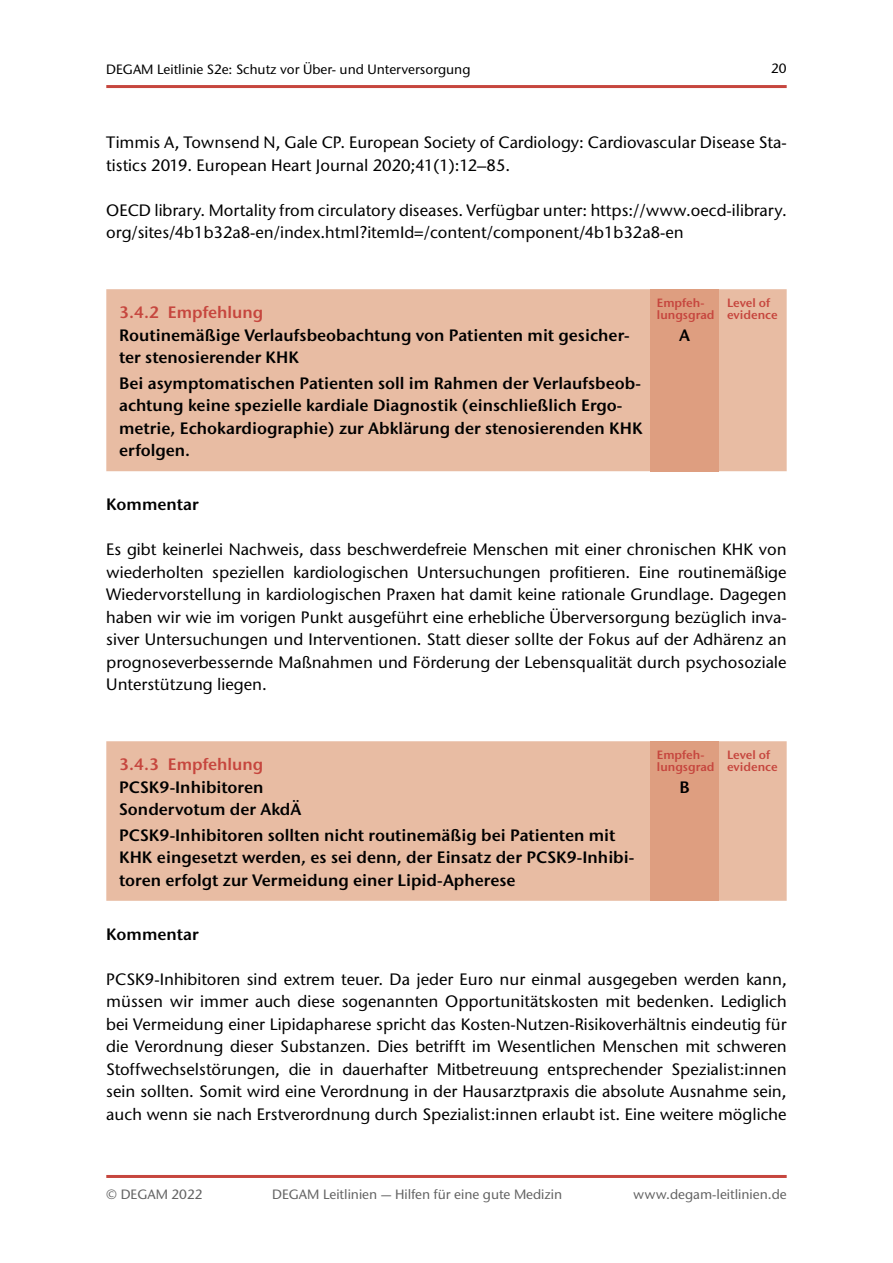
<style>
.page{position:relative;width:893px;height:1263px;background:#fff}
.page>*{position:absolute;margin:0;border:0;box-sizing:border-box;transform-origin:0 0}
.t1{font:500 16.5px/22.5px "Stone Sans ITC Std";color:#000}
.t2{font:600 16.5px/22.5px "Stone Sans ITC Pro";color:#000}
.t3{font:600 16.5px "Stone Sans ITC Pro";color:#c6463e}
.t4{font:500 13.5px "Stone Sans ITC Std";color:#636363}
.t5{font:500 13.5px "Stone Sans ITC Std";color:#000}
.t6{font:600 12px/12px "Stone Sans ITC Pro";color:#c6463e}
</style>
<div class="page">
<hr style="left:106px;top:85px;width:681px;height:3px;background:#c6463e">
<hr style="left:106px;top:1175px;width:681px;height:3px;background:#c6463e">
<div style="left:106px;top:289px;width:681px;height:182px;background:#e8bca3"></div>
<div style="left:651px;top:289px;width:68px;height:182px;background:#de9e80"></div>
<div style="left:106px;top:741px;width:681px;height:160px;background:#e8bca3"></div>
<div style="left:651px;top:741px;width:68px;height:160px;background:#de9e80"></div>
<p class="t5" style="left:106px;top:61px;width:366px">DEGAM Leitlinie S2e: Schutz vor Über- und Unterversorgung</p>
<p class="t5" style="left:771px;top:60px;width:17px">20</p>
<p class="t1" style="left:106px;top:131px;width:682px">Timmis A, Townsend N, Gale CP. European Society of Cardiology: Cardiovascular Disease Sta&shy;tistics 2019. European Heart Journal 2020;41(1):12–85.</p>
<p class="t1" style="left:106px;top:199px;width:682px">OECD library. Mortality from circulatory diseases. Verfügbar unter: https://www.oecd-ilibrary. org/sites/4b1b32a8-en/index.html?itemId=/content/component/4b1b32a8-en</p>
<p class="t3" style="left:119px;top:302px;width:146px">3.4.2 Empfehlung</p>
<p class="t2" style="left:119px;top:324px;width:512px">Routinemäßige Verlaufsbeobachtung von Patienten mit gesicher&shy;ter stenosierender KHK</p>
<p class="t2" style="left:119px;top:372px;width:525px">Bei asymptomatischen Patienten soll im Rahmen der Verlaufsbeob&shy;achtung keine spezielle kardiale Diagnostik (einschließlich Ergo&shy;metrie, Echokardiographie) zur Abklärung der stenosierenden KHK erfolgen.</p>
<p class="t6" style="left:657px;top:296px;width:59px">Empfeh&shy;lungsgrad</p>
<p class="t2" style="left:679px;top:324px;width:12px">A</p>
<p class="t6" style="left:727px;top:296px;width:52px">Level of evidence</p>
<p class="t2" style="left:106px;top:493px;width:94px">Kommentar</p>
<p class="t1" style="left:106px;top:538px;width:682px;text-align:justify">Es gibt keinerlei Nachweis, dass beschwerdefreie Menschen mit einer chronischen KHK von wiederholten speziellen kardiologischen Untersuchungen profitieren. Eine routinemäßige Wiedervorstellung in kardiologischen Praxen hat damit keine rationale Grundlage. Dagegen haben wir wie im vorigen Punkt ausgeführt eine erhebliche Überversorgung bezüglich inva&shy;siver Untersuchungen und Interventionen. Statt dieser sollte der Fokus auf der Adhärenz an prognoseverbessernde Maßnahmen und Förderung der Lebensqualität durch psychosoziale Unterstützung liegen.</p>
<p class="t3" style="left:119px;top:754px;width:146px">3.4.3 Empfehlung</p>
<p class="t2" style="left:119px;top:776px;width:184px">PCSK9-Inhibitoren<br>Sondervotum der AkdÄ</p>
<p class="t2" style="left:119px;top:824px;width:517px">PCSK9-Inhibitoren sollten nicht routinemäßig bei Patienten mit<br>KHK eingesetzt werden, es sei denn, der Einsatz der PCSK9-Inhibi&shy;toren erfolgt zur Vermeidung einer Lipid-Apherese</p>
<p class="t6" style="left:657px;top:748px;width:59px">Empfeh&shy;lungsgrad</p>
<p class="t2" style="left:679px;top:776px;width:12px">B</p>
<p class="t6" style="left:727px;top:748px;width:52px">Level of evidence</p>
<p class="t2" style="left:106px;top:923px;width:94px">Kommentar</p>
<p class="t1" style="left:106px;top:968px;width:682px;text-align:justify">PCSK9-Inhibitoren sind extrem teuer. Da jeder Euro nur einmal ausgegeben werden kann, müssen wir immer auch diese sogenannten Opportunitätskosten mit bedenken. Lediglich bei Vermeidung einer Lipidapharese spricht das Kosten-Nutzen-Risikoverhältnis eindeutig für die Verordnung dieser Substanzen. Dies betrifft im Wesentlichen Menschen mit schweren Stoffwechselstörungen, die in dauerhafter Mitbetreuung entsprechender Spezialist:innen sein sollten. Somit wird eine Verordnung in der Hausarztpraxis die absolute Ausnahme sein, auch wenn sie nach Erstverordnung durch Spezialist:innen erlaubt ist. Eine weitere mögliche</p>
<p class="t4" style="left:106px;top:1186px;width:98px">© DEGAM 2022</p>
<p class="t4" style="left:272px;top:1186px;width:292px">DEGAM Leitlinien — Hilfen für eine gute Medizin</p>
<p class="t4" style="left:633px;top:1186px;width:155px">www.degam-leitlinien.de</p>
</div>
